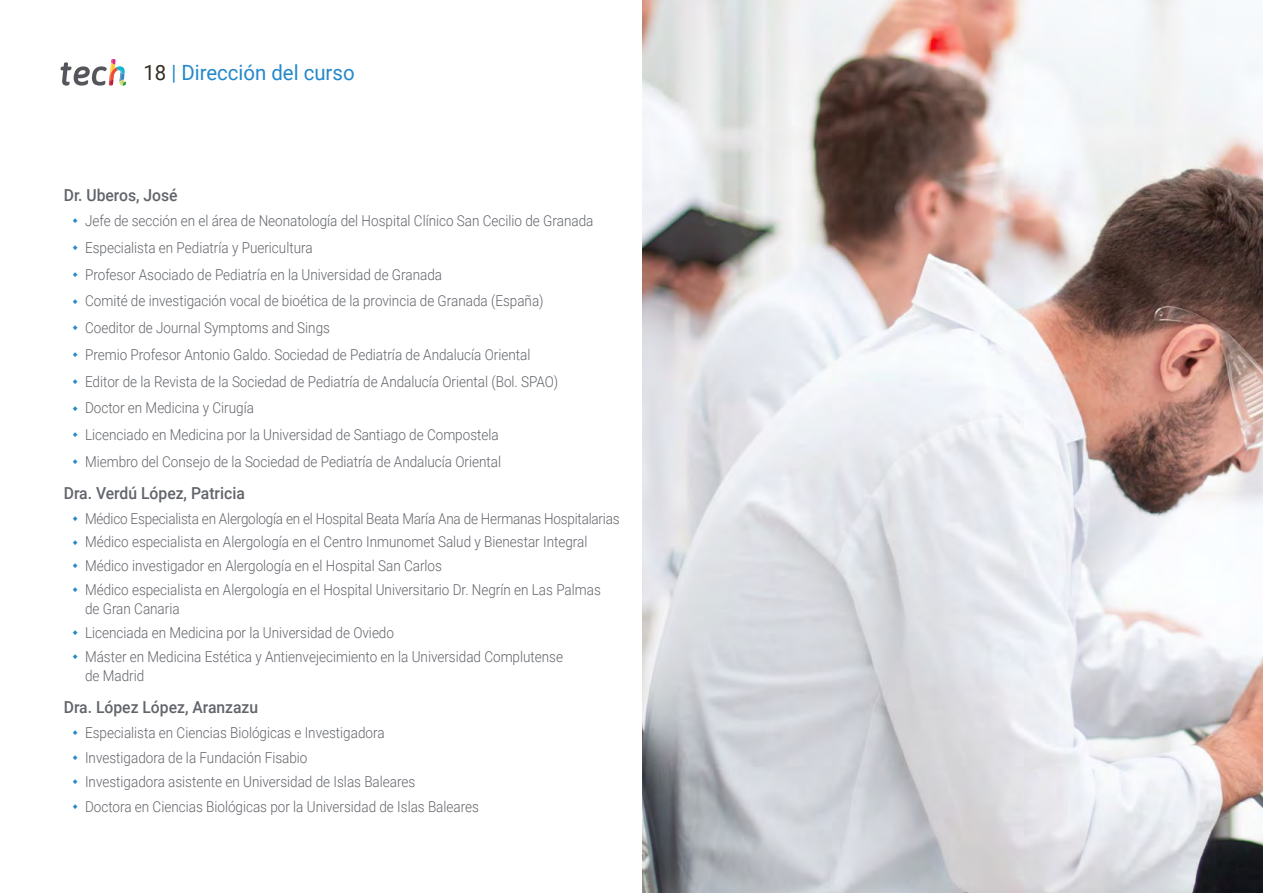
<style>
.page{position:relative;width:1263px;height:893px;background:#fff}
.page>*{position:absolute;margin:0;border:0;box-sizing:border-box;transform-origin:0 0}
.t1{font:21px "Roboto";color:#2488c9}
.t2{font:500 16.5px "Roboto";color:#61646a;scale:.95 1}
.t3{font:300 15px/26.7px "Roboto";color:#61646a;scale:.9 1}
.s1{color:#312e20}
</style>
<div class="page">
<img style="left:642px;top:0;width:621px;height:893px">
<svg style="left:61px;top:59px;width:65px;height:27px"></svg>
<h1 class="t1" style="left:144px;top:57px;width:213px"><span class="s1">18</span> | Dirección del curso</h1>
<p class="t2" style="left:64px;top:184px;width:121px">Dr. Uberos, José</p>
<p class="t3" style="left:85px;top:207px;width:566px">Jefe de sección en el área de Neonatología del Hospital Clínico San Cecilio de Granada Especialista en Pediatría y Puericultura<br>Profesor Asociado de Pediatría en la Universidad de Granada<br>Comité de investigación vocal de bioética de la provincia de Granada (España)<br>Coeditor de Journal Symptoms and Sings<br>Premio Profesor Antonio Galdo. Sociedad de Pediatría de Andalucía Oriental<br>Editor de la Revista de la Sociedad de Pediatría de Andalucía Oriental (Bol. SPAO)<br>Doctor en Medicina y Cirugía<br>Licenciado en Medicina por la Universidad de Santiago de Compostela<br>Miembro del Consejo de la Sociedad de Pediatría de Andalucía Oriental</p>
<p class="t2" style="left:64px;top:481px;width:192px">Dra. Verdú López, Patricia</p>
<p class="t3" style="left:85px;top:506px;width:595px;line-height:23.7px">Médico Especialista en Alergología en el Hospital Beata María Ana de Hermanas Hospitalarias Médico especialista en Alergología en el Centro Inmunomet Salud y Bienestar Integral Médico investigador en Alergología en el Hospital San Carlos<br>Médico especialista en Alergología en el Hospital Universitario Dr. Negrín en Las Palmas</p>
<p class="t3" style="left:85px;top:597px;width:533px;line-height:23.7px">de Gran Canaria<br>Licenciada en Medicina por la Universidad de Oviedo<br>Máster en Medicina Estética y Antienvejecimiento en la Universidad Complutense</p>
<p class="t3" style="left:85px;top:662px;width:67px">de Madrid</p>
<p class="t2" style="left:64px;top:696px;width:206px">Dra. López López, Aranzazu</p>
<p class="t3" style="left:85px;top:720px;width:439px;line-height:24.6px">Especialista en Ciencias Biológicas e Investigadora<br>Investigadora de la Fundación Fisabio<br>Investigadora asistente en Universidad de Islas Baleares<br>Doctora en Ciencias Biológicas por la Universidad de Islas Baleares</p>
</div>
